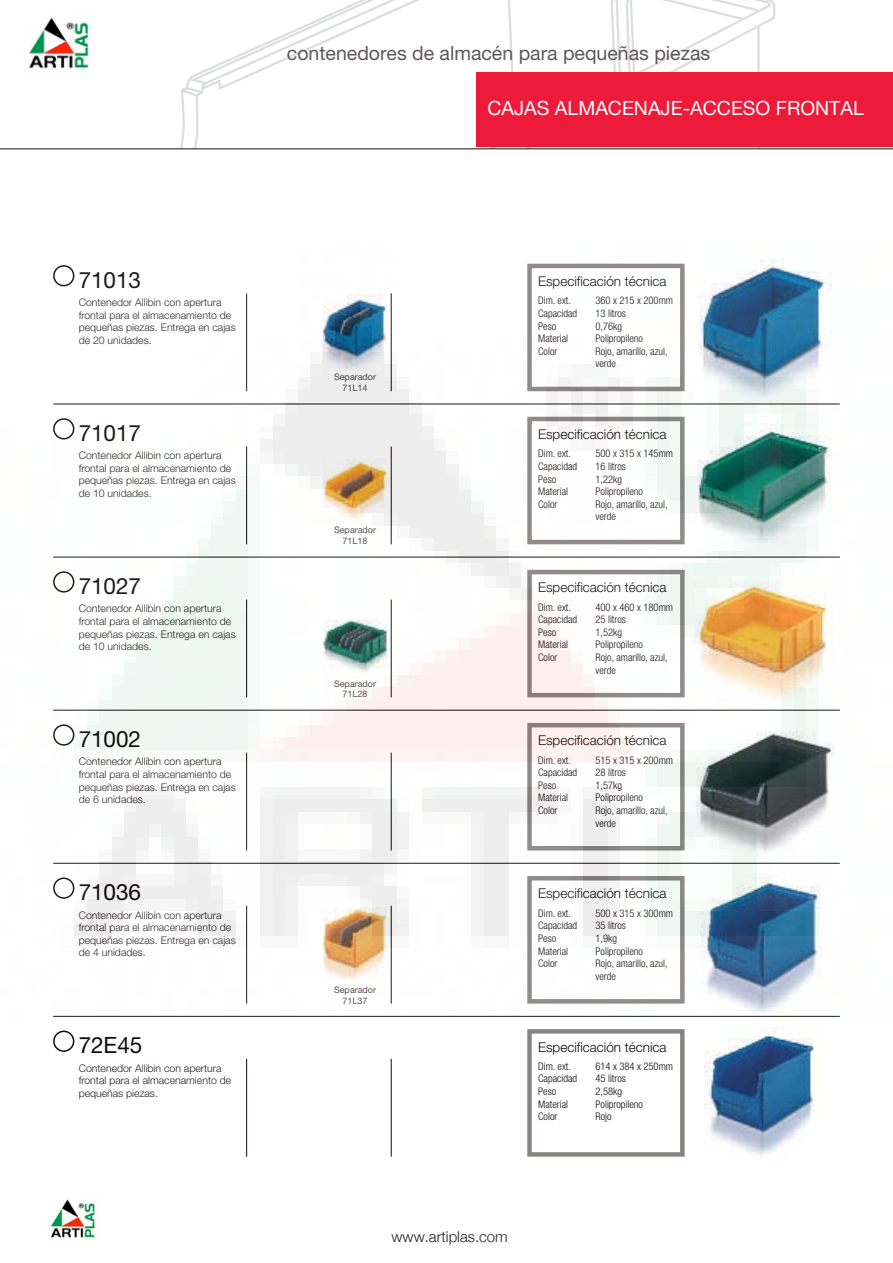
<style>
.page{position:relative;width:893px;height:1263px;background:#fff}
.page>*{position:absolute;margin:0;border:0;box-sizing:border-box;transform-origin:0 0}
.t1{font:22.5px "Helvetica Neue";color:#110a0b}
.t2{font:19.5px "Helvetica Neue";color:#5e5858}
.t3{font:19.5px "Helvetica Neue";color:#fff}
.t4{font:300 15px "Helvetica Neue";color:#251f1f}
.t5{font:300 13.5px "Helvetica Neue";color:#110a0b}
.t6{font:300 condensed 10.5px/12.6px "Helvetica Neue";color:#110a0b}
.t7{font:300 10.5px/12.6px "Helvetica Neue";color:#262020}
.t8{font:9px/10.8px "Helvetica Neue";color:#4c4646;text-align:center}
</style>
<div class="page">
<svg style="left:202px;top:0;width:217px;height:86px"></svg>
<svg style="left:476px;top:0;width:290px;height:148px"></svg>
<svg style="left:181px;top:85px;width:24px;height:13px"></svg>
<hr style="left:0;top:148px;width:893px;height:1px;background:#231f20">
<hr style="left:391px;top:1059px;width:1px;height:98px;background:#110a0b">
<img style="left:705px;top:1026px;width:109px;height:130px">
<hr style="left:246px;top:1059px;width:1px;height:98px;background:#110a0b">
<div style="left:527px;top:1029px;width:158px;height:128px;border:4px solid #898484"></div>
<svg style="left:53px;top:1030px;width:21px;height:22px"></svg>
<div style="left:476px;top:73px;width:417px;height:74px;background:#ed1a3a"></div>
<img style="left:29px;top:17px;width:60px;height:52px">
<img style="left:50px;top:1199px;width:46px;height:39px">
<img style="left:53px;top:259px;width:787px;height:758px">
<h2 class="t2" style="left:287px;top:46px;width:425px">contenedores de almacén para pequeñas piezas</h2>
<h2 class="t3" style="left:487px;top:94px;width:378px">CAJAS ALMACENAJE-ACCESO FRONTAL</h2>
<h1 class="t1" style="left:79px;top:272px;width:64px">71013</h1>
<p class="t7" style="left:79px;top:297px;width:159px">Contenedor Allibin con apertura frontal para el almacenamiento de pequeñas piezas. Entrega en cajas de 20 unidades.</p>
<h1 class="t1" style="left:79px;top:425px;width:64px">71017</h1>
<p class="t7" style="left:79px;top:450px;width:159px">Contenedor Allibin con apertura frontal para el almacenamiento de pequeñas piezas. Entrega en cajas de 10 unidades.</p>
<h1 class="t1" style="left:79px;top:578px;width:64px">71027</h1>
<p class="t7" style="left:79px;top:603px;width:159px">Contenedor Allibin con apertura frontal para el almacenamiento de pequeñas piezas. Entrega en cajas de 10 unidades.</p>
<h1 class="t1" style="left:79px;top:731px;width:64px">71002</h1>
<p class="t7" style="left:79px;top:756px;width:159px">Contenedor Allibin con apertura frontal para el almacenamiento de pequeñas piezas. Entrega en cajas de 6 unidades.</p>
<h1 class="t1" style="left:79px;top:884px;width:64px">71036</h1>
<p class="t7" style="left:79px;top:909px;width:159px">Contenedor Allibin con apertura frontal para el almacenamiento de pequeñas piezas. Entrega en cajas de 4 unidades.</p>
<h1 class="t1" style="left:79px;top:1037px;width:65px">72E45</h1>
<p class="t7" style="left:79px;top:1062px;width:154px">Contenedor Allibin con apertura frontal para el almacenamiento de pequeñas piezas.</p>
<p class="t8" style="left:334px;top:373px;width:44px">Separador<br>71L14</p>
<p class="t8" style="left:334px;top:526px;width:44px">Separador<br>71L18</p>
<p class="t8" style="left:334px;top:679px;width:44px">Separador<br>71L28</p>
<p class="t8" style="left:334px;top:985px;width:44px">Separador<br>71L37</p>
<p class="t5" style="left:538px;top:276px;width:130px">Especificación técnica</p>
<p class="t6" style="left:538px;top:295px;width:34px">Dim. ext.</p>
<p class="t6" style="left:596px;top:295px;width:79px">360 x 215 x 200mm</p>
<p class="t6" style="left:538px;top:308px;width:41px">Capacidad</p>
<p class="t6" style="left:596px;top:308px;width:32px">13 litros</p>
<p class="t6" style="left:538px;top:320px;width:20px">Peso</p>
<p class="t6" style="left:596px;top:320px;width:28px">0,76kg</p>
<p class="t6" style="left:538px;top:333px;width:31px">Material</p>
<p class="t6" style="left:596px;top:333px;width:49px">Polipropileno</p>
<p class="t6" style="left:538px;top:346px;width:21px">Color</p>
<p class="t6" style="left:596px;top:346px;width:73px">Rojo, amarillo, azul, verde</p>
<p class="t5" style="left:538px;top:429px;width:130px">Especificación técnica</p>
<p class="t6" style="left:538px;top:448px;width:34px">Dim. ext.</p>
<p class="t6" style="left:596px;top:448px;width:79px">500 x 315 x 145mm</p>
<p class="t6" style="left:538px;top:461px;width:41px">Capacidad</p>
<p class="t6" style="left:596px;top:461px;width:32px">16 litros</p>
<p class="t6" style="left:538px;top:473px;width:20px">Peso</p>
<p class="t6" style="left:596px;top:473px;width:28px">1,22kg</p>
<p class="t6" style="left:538px;top:486px;width:31px">Material</p>
<p class="t6" style="left:596px;top:486px;width:49px">Polipropileno</p>
<p class="t6" style="left:538px;top:499px;width:21px">Color</p>
<p class="t6" style="left:596px;top:499px;width:73px">Rojo, amarillo, azul, verde</p>
<p class="t5" style="left:538px;top:583px;width:130px">Especificación técnica</p>
<p class="t6" style="left:538px;top:601px;width:34px">Dim. ext.</p>
<p class="t6" style="left:596px;top:601px;width:79px">400 x 460 x 180mm</p>
<p class="t6" style="left:538px;top:614px;width:41px">Capacidad</p>
<p class="t6" style="left:596px;top:614px;width:32px">25 litros</p>
<p class="t6" style="left:538px;top:627px;width:20px">Peso</p>
<p class="t6" style="left:596px;top:627px;width:28px">1,52kg</p>
<p class="t6" style="left:538px;top:639px;width:31px">Material</p>
<p class="t6" style="left:596px;top:639px;width:49px">Polipropileno</p>
<p class="t6" style="left:538px;top:652px;width:21px">Color</p>
<p class="t6" style="left:596px;top:652px;width:73px">Rojo, amarillo, azul, verde</p>
<p class="t5" style="left:538px;top:736px;width:130px">Especificación técnica</p>
<p class="t6" style="left:538px;top:754px;width:34px">Dim. ext.</p>
<p class="t6" style="left:596px;top:754px;width:79px">515 x 315 x 200mm</p>
<p class="t6" style="left:538px;top:767px;width:41px">Capacidad</p>
<p class="t6" style="left:596px;top:767px;width:32px">28 litros</p>
<p class="t6" style="left:538px;top:780px;width:20px">Peso</p>
<p class="t6" style="left:596px;top:780px;width:28px">1,57kg</p>
<p class="t6" style="left:538px;top:792px;width:31px">Material</p>
<p class="t6" style="left:596px;top:792px;width:49px">Polipropileno</p>
<p class="t6" style="left:538px;top:805px;width:21px">Color</p>
<p class="t6" style="left:596px;top:805px;width:73px">Rojo, amarillo, azul, verde</p>
<p class="t5" style="left:538px;top:889px;width:130px">Especificación técnica</p>
<p class="t6" style="left:538px;top:907px;width:34px">Dim. ext.</p>
<p class="t6" style="left:596px;top:907px;width:79px">500 x 315 x 300mm</p>
<p class="t6" style="left:538px;top:920px;width:41px">Capacidad</p>
<p class="t6" style="left:596px;top:920px;width:32px">35 litros</p>
<p class="t6" style="left:538px;top:933px;width:20px">Peso</p>
<p class="t6" style="left:596px;top:933px;width:23px">1,9kg</p>
<p class="t6" style="left:538px;top:945px;width:31px">Material</p>
<p class="t6" style="left:596px;top:945px;width:49px">Polipropileno</p>
<p class="t6" style="left:538px;top:958px;width:21px">Color</p>
<p class="t6" style="left:596px;top:958px;width:73px">Rojo, amarillo, azul, verde</p>
<p class="t5" style="left:538px;top:1042px;width:130px">Especificación técnica</p>
<p class="t6" style="left:538px;top:1061px;width:34px">Dim. ext.</p>
<p class="t6" style="left:596px;top:1061px;width:79px">614 x 384 x 250mm</p>
<p class="t6" style="left:538px;top:1073px;width:41px">Capacidad</p>
<p class="t6" style="left:596px;top:1073px;width:32px">45 litros</p>
<p class="t6" style="left:538px;top:1086px;width:20px">Peso</p>
<p class="t6" style="left:596px;top:1086px;width:28px">2,58kg</p>
<p class="t6" style="left:538px;top:1098px;width:31px">Material</p>
<p class="t6" style="left:596px;top:1098px;width:49px">Polipropileno</p>
<p class="t6" style="left:538px;top:1111px;width:21px">Color</p>
<p class="t6" style="left:596px;top:1111px;width:18px">Rojo</p>
<h3 class="t4" style="left:391px;top:1224px;width:118px">www.artiplas.com</h3>
</div>
